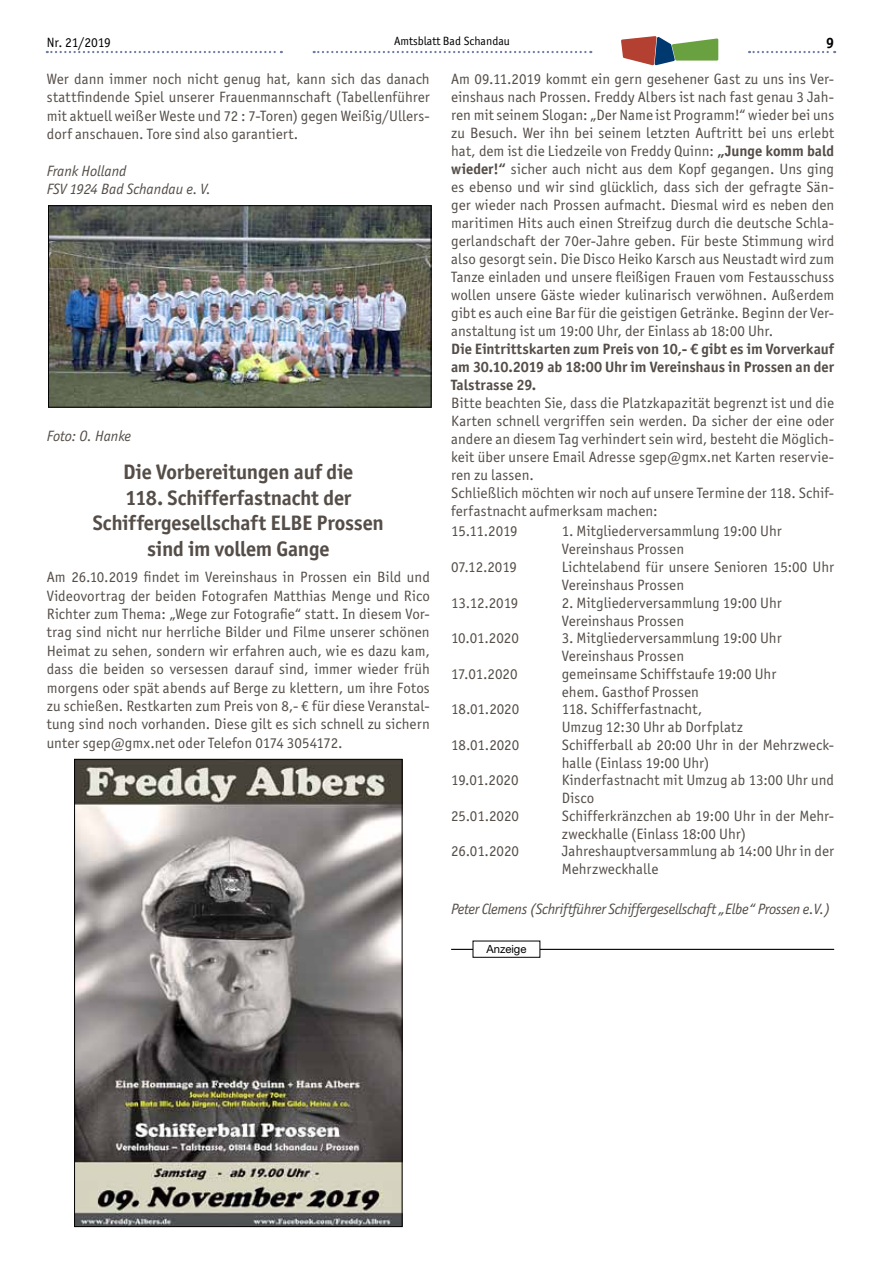
<style>
.page{position:relative;width:881px;height:1263px;background:#fff}
.page>*{position:absolute;margin:0;border:0;box-sizing:border-box;transform-origin:0 0}
.t1{font:700 21px/25.5px "Officina San ITC";letter-spacing:-.005em;color:#544d48;text-align:center}
.t2{font:15px/18px "Officina San ITC";letter-spacing:.005em;color:#544d48}
.t3{font:700 15px/18px "Officina San ITC";letter-spacing:-.005em;color:#544d48;text-align:justify}
.t4{font:italic 15px "Officina San ITC";letter-spacing:-.02em;color:#544d48}
.t5{font:italic 15px/18.3px "Officina San ITC";color:#544d48}
.t6{font:700 15px "Officina San ITC";color:#000}
.t7{font:13.5px "Officina San ITC";letter-spacing:-.015em;color:#000}
.t8{font:12px "Officina San ITC";color:#000}
.t9{font:11.25px "Helvetica Neue LT";color:#000}
.s1{font-weight:700}
</style>
<div class="page">
<svg style="left:313px;top:51px;width:278px;height:2px"></svg>
<svg style="left:47px;top:51px;width:235px;height:2px"></svg>
<svg style="left:748px;top:51px;width:86px;height:2px"></svg>
<svg style="left:621px;top:36px;width:97px;height:29px"></svg>
<img style="left:50px;top:207px;width:379px;height:198px">
<div style="left:48px;top:205px;width:383px;height:202px;border:1px solid #000"></div>
<img style="left:76px;top:761px;width:324px;height:464px">
<div style="left:74px;top:759px;width:328px;height:468px;border:1px solid #000"></div>
<hr style="left:451px;top:949px;width:382px;height:1px;background:#000">
<div style="left:473px;top:941px;width:66px;height:16px;background:#fff"></div>
<div style="left:472px;top:941px;width:68px;height:17px;border:1px solid #000"></div>
<p class="t7" style="left:47px;top:34px;width:65px">Nr. 21/2019</p>
<p class="t8" style="left:394px;top:34px;width:117px">Amtsblatt Bad Schandau</p>
<p class="t6" style="left:825px;top:34px;width:10px">9</p>
<p class="t2" style="left:451px;top:70px;width:384px;text-align:justify">Am 09.11.2019 kommt ein gern gesehener Gast zu uns ins Ver&shy;einshaus nach Prossen. Freddy Albers ist nach fast genau 3 Jah&shy;ren mit seinem Slogan: „Der Name ist Programm!“ wieder bei uns zu Besuch. Wer ihn bei seinem letzten Auftritt bei uns erlebt hat, dem ist die Liedzeile von Freddy Quinn: <span class="s1">„Junge komm bald wieder!“</span> sicher auch nicht aus dem Kopf gegangen. Uns ging es ebenso und wir sind glücklich, dass sich der gefragte Sän&shy;ger wieder nach Prossen aufmacht. Diesmal wird es neben den maritimen Hits auch einen Streifzug durch die deutsche Schla&shy;gerlandschaft der 70er-Jahre geben. Für beste Stimmung wird also gesorgt sein. Die Disco Heiko Karsch aus Neustadt wird zum Tanze einladen und unsere fleißigen Frauen vom Festausschuss wollen unsere Gäste wieder kulinarisch verwöhnen. Außerdem gibt es auch eine Bar für die geistigen Getränke. Beginn der Ver&shy;anstaltung ist um 19:00 Uhr, der Einlass ab 18:00 Uhr.</p>
<p class="t3" style="left:451px;top:340px;width:384px">Die Eintrittskarten zum Preis von 10,- € gibt es im Vorverkauf am 30.10.2019 ab 18:00 Uhr im Vereinshaus in Prossen an der Talstrasse 29.</p>
<p class="t2" style="left:451px;top:394px;width:384px">Bitte beachten Sie, dass die Platzkapazität begrenzt ist und die Karten schnell vergriffen sein werden. Da sicher der eine oder andere an diesem Tag verhindert sein wird, besteht die Möglich&shy;keit über unsere Email Adresse sgep@gmx.net Karten reservie&shy;ren zu lassen.<br>Schließlich möchten wir noch auf unsere Termine der 118. Schif&shy;ferfastnacht aufmerksam machen:</p>
<p class="t2" style="left:451px;top:522px;width:68px">15.11.2019</p>
<p class="t2" style="left:561px;top:522px;width:221px">1. Mitgliederversammlung 19:00 Uhr<br>Vereinshaus Prossen</p>
<p class="t2" style="left:451px;top:558px;width:67px">07.12.2019</p>
<p class="t2" style="left:561px;top:558px;width:274px">Lichtelabend für unsere Senioren 15:00 Uhr<br>Vereinshaus Prossen</p>
<p class="t2" style="left:451px;top:593px;width:69px">13.12.2019</p>
<p class="t2" style="left:561px;top:593px;width:221px">2. Mitgliederversammlung 19:00 Uhr<br>Vereinshaus Prossen</p>
<p class="t2" style="left:451px;top:629px;width:69px">10.01.2020</p>
<p class="t2" style="left:561px;top:629px;width:221px">3. Mitgliederversammlung 19:00 Uhr<br>Vereinshaus Prossen</p>
<p class="t2" style="left:451px;top:664px;width:68px">17.01.2020</p>
<p class="t2" style="left:561px;top:664px;width:216px">gemeinsame Schiffstaufe 19:00 Uhr ehem. Gasthof Prossen</p>
<p class="t2" style="left:451px;top:700px;width:70px">18.01.2020</p>
<p class="t2" style="left:561px;top:700px;width:183px">118. Schifferfastnacht,<br>Umzug 12:30 Uhr ab Dorfplatz</p>
<p class="t2" style="left:451px;top:736px;width:70px">18.01.2020</p>
<p class="t2" style="left:561px;top:736px;width:274px">Schifferball ab 20:00 Uhr in der Mehrzweck&shy;halle (Einlass 19:00 Uhr)</p>
<p class="t2" style="left:451px;top:771px;width:69px">19.01.2020</p>
<p class="t2" style="left:561px;top:771px;width:274px">Kinderfastnacht mit Umzug ab 13:00 Uhr und<br>Disco</p>
<p class="t2" style="left:451px;top:807px;width:69px">25.01.2020</p>
<p class="t2" style="left:561px;top:807px;width:274px">Schifferkränzchen ab 19:00 Uhr in der Mehr&shy;zweckhalle (Einlass 18:00 Uhr)</p>
<p class="t2" style="left:451px;top:842px;width:69px">26.01.2020</p>
<p class="t2" style="left:561px;top:842px;width:274px">Jahreshauptversammlung ab 14:00 Uhr in der<br>Mehrzweckhalle</p>
<p class="t4" style="left:451px;top:900px;width:381px">Peter Clemens (Schriftführer Schiffergesellschaft „Elbe“ Prossen e.V.)</p>
<p class="t2" style="left:47px;top:70px;width:384px;text-align:justify">Wer dann immer noch nicht genug hat, kann sich das danach stattfindende Spiel unserer Frauenmannschaft (Tabellenführer mit aktuell weißer Weste und 72 : 7-Toren) gegen Weißig/Ullers&shy;dorf anschauen. Tore sind also garantiert.</p>
<p class="t5" style="left:47px;top:161px;width:165px">Frank Holland<br>FSV 1924 Bad Schandau e. V.</p>
<p class="t4" style="left:47px;top:427px;width:86px">Foto: O. Hanke</p>
<h1 class="t1" style="left:93px;top:459px;width:292px">Die Vorbereitungen auf die<br>118. Schifferfastnacht der<br>Schiffergesellschaft ELBE Prossen sind im vollem Gange</h1>
<p class="t2" style="left:47px;top:568px;width:384px;text-align:justify">Am 26.10.2019 findet im Vereinshaus in Prossen ein Bild und Videovortrag der beiden Fotografen Matthias Menge und Rico Richter zum Thema: „Wege zur Fotografie“ statt. In diesem Vor&shy;trag sind nicht nur herrliche Bilder und Filme unserer schönen Heimat zu sehen, sondern wir erfahren auch, wie es dazu kam, dass die beiden so versessen darauf sind, immer wieder früh morgens oder spät abends auf Berge zu klettern, um ihre Fotos zu schießen. Restkarten zum Preis von 8,- € für diese Veranstal&shy;tung sind noch vorhanden. Diese gilt es sich schnell zu sichern unter sgep@gmx.net oder Telefon 0174 3054172.</p>
<p class="t9" style="left:486px;top:942px;width:41px">Anzeige</p>
</div>
